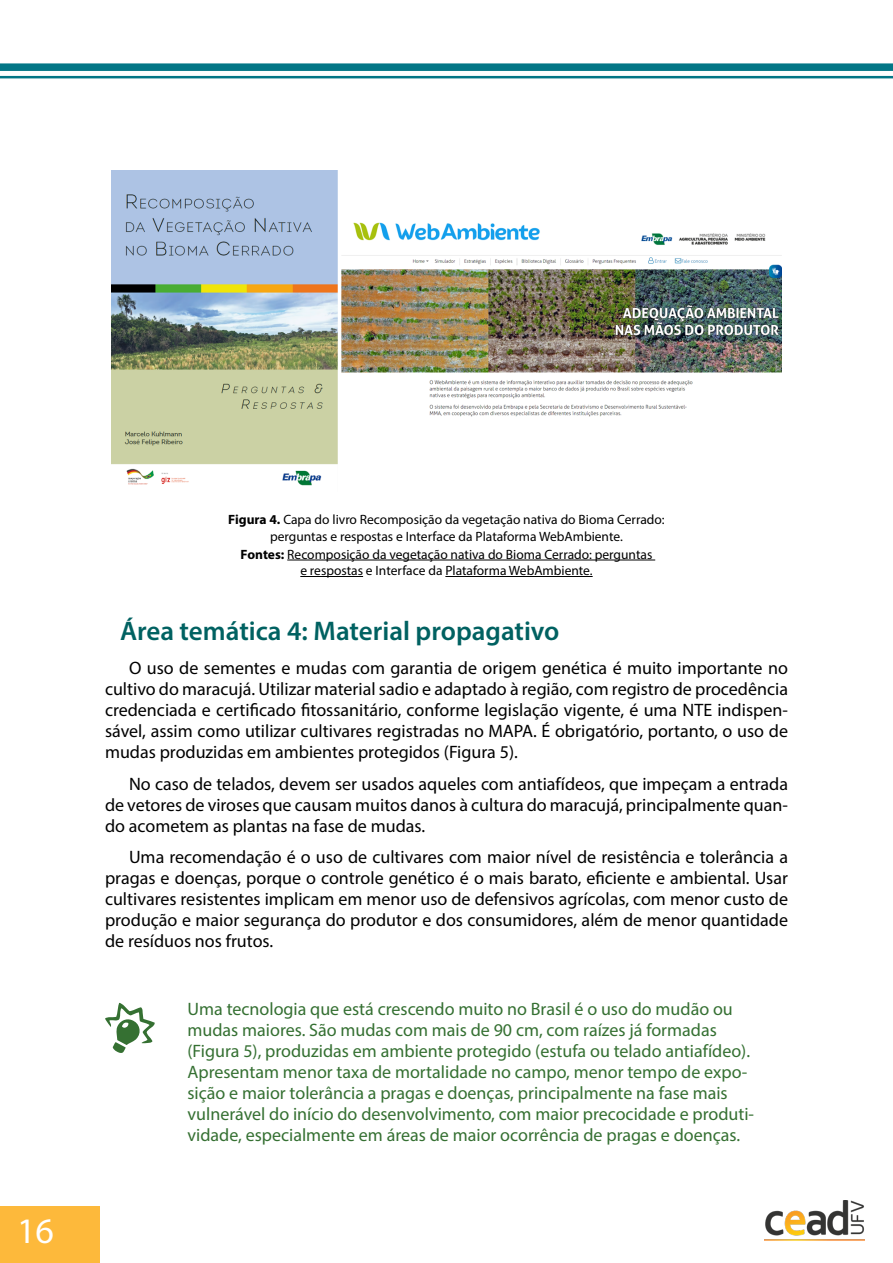
<style>
.page{position:relative;width:893px;height:1263px;background:#fff}
.page>*{position:absolute;margin:0;border:0;box-sizing:border-box;transform-origin:0 0}
.t1{font:36px "Myriad Pro";color:#fff}
.t2{font:600 27px "Myriad Pro";color:#006161}
.t3{font:18px/21px "Myriad Pro";color:#000;text-align:justify}
.t4{font:18px/21px "Myriad Pro";color:#357032}
.t5{font:13.5px/16.5px "Myriad Pro";color:#000;text-align:center}
.s1{font-weight:700}
</style>
<div class="page">
<div style="left:0;top:1206px;width:100px;height:57px;background:#fdb93b"></div>
<div style="left:0;top:63px;width:893px;height:8px;background:#037686"></div>
<hr style="left:0;top:76px;width:893px;height:2px;background:#037686">
<img style="left:764px;top:1201px;width:100px;height:40px">
<hr style="left:287px;top:560px;width:368px;height:1px;background:#000">
<hr style="left:300px;top:576px;width:63px;height:1px;background:#000">
<hr style="left:445px;top:576px;width:148px;height:1px;background:#000">
<img style="left:111px;top:170px;width:671px;height:316px">
<h1 class="t1" style="left:17px;top:1209px;width:38px">16</h1>
<p class="t5" style="left:228px;top:511px;width:438px"><span class="s1">Figura 4.</span> Capa do livro Recomposição da vegetação nativa do Bioma Cerrado: perguntas e respostas e Interface da Plataforma WebAmbiente.</p>
<p class="t5" style="left:241px;top:546px;width:413px"><span class="s1">Fontes:</span> Recomposição da vegetação nativa do Bioma Cerrado: perguntas e respostas e Interface da Plataforma WebAmbiente.</p>
<h2 class="t2" style="left:120px;top:613px;width:441px">Área temática 4: Material propagativo</h2>
<p class="t3" style="left:105px;top:657px;width:684px;text-indent:24px">O uso de sementes e mudas com garantia de origem genética é muito importante no cultivo do maracujá. Utilizar material sadio e adaptado à região, com registro de procedência credenciada e certificado fitossanitário, conforme legislação vigente, é uma NTE indispen&shy;sável, assim como utilizar cultivares registradas no MAPA. É obrigatório, portanto, o uso de mudas produzidas em ambientes protegidos (Figura 5).</p>
<p class="t3" style="left:105px;top:773px;width:684px;text-indent:24px">No caso de telados, devem ser usados aqueles com antiafídeos, que impeçam a entrada de vetores de viroses que causam muitos danos à cultura do maracujá, principalmente quan&shy;do acometem as plantas na fase de mudas.</p>
<p class="t3" style="left:105px;top:846px;width:684px;text-indent:24px">Uma recomendação é o uso de cultivares com maior nível de resistência e tolerância a pragas e doenças, porque o controle genético é o mais barato, eficiente e ambiental. Usar cultivares resistentes implicam em menor uso de defensivos agrícolas, com menor custo de produção e maior segurança do produtor e dos consumidores, além de menor quantidade de resíduos nos frutos.</p>
<p class="t4" style="left:188px;top:998px;width:568px">Uma tecnologia que está crescendo muito no Brasil é o uso do mudão ou mudas maiores. São mudas com mais de 90 cm, com raízes já formadas (Figura 5), produzidas em ambiente protegido (estufa ou telado antiafídeo).<br>Apresentam menor taxa de mortalidade no campo, menor tempo de expo&shy;sição e maior tolerância a pragas e doenças, principalmente na fase mais vulnerável do início do desenvolvimento, com maior precocidade e produti&shy;vidade, especialmente em áreas de maior ocorrência de pragas e doenças.</p>
</div>
